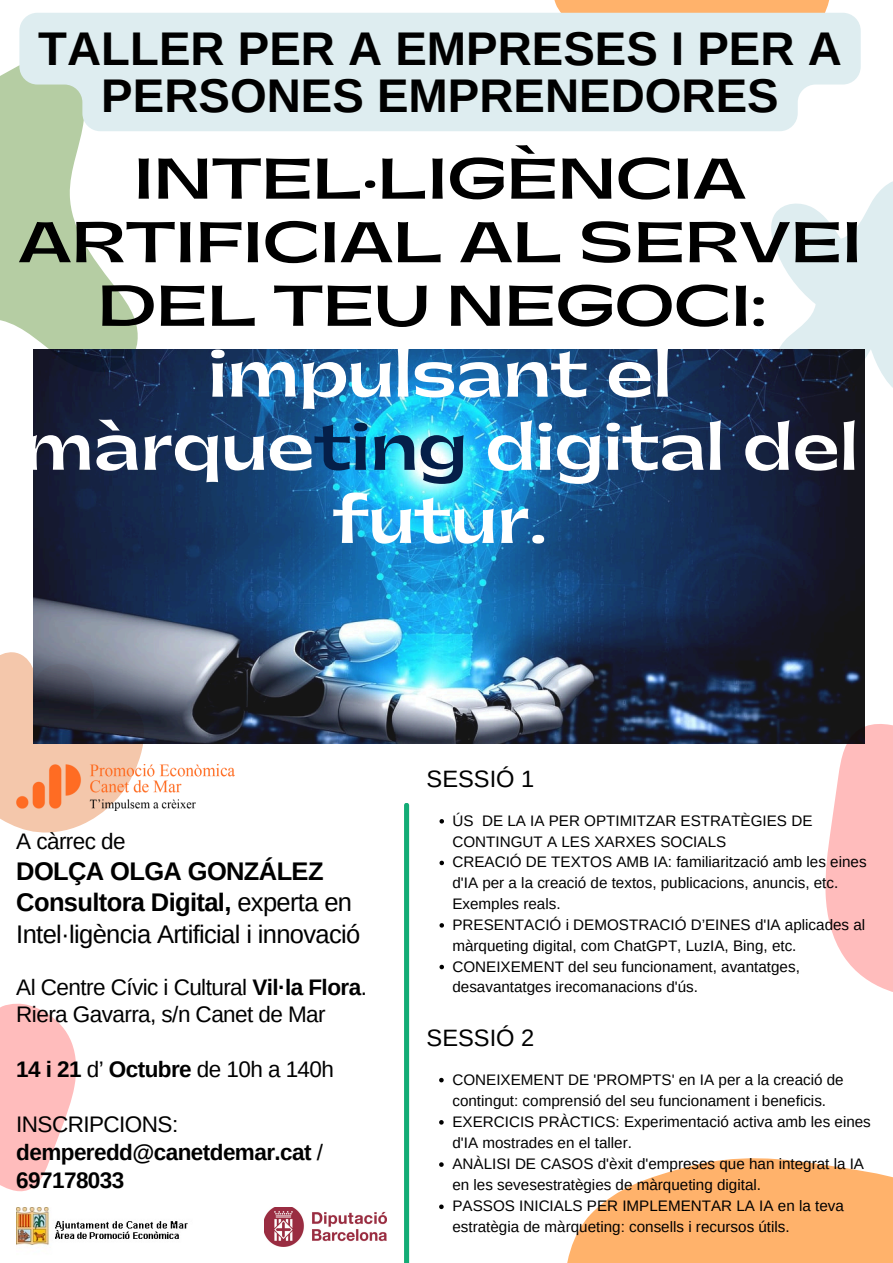
<style>
.page{position:relative;width:893px;height:1263px;background:#fff}
.page>*{position:absolute;margin:0;border:0;box-sizing:border-box;transform-origin:0 0}
.t1{font:700 62.32px/73.1px "Gatwick";color:#fff;text-align:center}
.t2{font:700 54.07px/63.6px "Gatwick";color:#000;text-align:center}
.t3{font:700 47.25px/46.7px "Arimo";color:#000;text-align:center}
.t4{font:25.5px/31.5px "Arimo";letter-spacing:-.025em;color:#000}
.t5{font:23.62px "Arimo";color:#000}
.t6{font:22.5px/27.6px "Arimo";letter-spacing:-.025em;color:#000}
.t7{font:700 22.5px/27.6px "Arimo";letter-spacing:-.025em;color:#000}
.t8{font:15.23px/20.9px "Arimo";color:#000}
.s1{color:#051f49}
.s2{font-weight:700}
.s3{font-weight:400}
</style>
<div class="page">
<svg style="left:0;top:652px;width:166px;height:181px"></svg>
<svg style="left:404px;top:803px;width:5px;height:460px;background:#15ac77"></svg>
<svg style="left:554px;top:0;width:276px;height:13px;background:#feb470"></svg>
<svg style="left:690px;top:181px;width:203px;height:207px"></svg>
<svg style="left:0;top:65px;width:139px;height:285px;fill:#b5cda3"></svg>
<svg style="left:751px;top:724px;width:142px;height:268px"></svg>
<img style="left:264px;top:1207px;width:123px;height:39px">
<img style="left:16px;top:1207px;width:172px;height:39px">
<svg style="left:567px;top:1158px;width:326px;height:105px"></svg>
<svg style="left:0;top:1003px;width:77px;height:189px"></svg>
<img style="left:33px;top:350px;width:832px;height:393px">
<img style="left:16px;top:765px;width:219px;height:45px">
<div style="left:19px;top:13px;width:841px;height:118px;background:#deedf0"></div>
<svg style="left:439px;top:819px;width:5px;height:4px"></svg>
<svg style="left:439px;top:861px;width:5px;height:4px"></svg>
<svg style="left:439px;top:923px;width:5px;height:5px"></svg>
<svg style="left:439px;top:965px;width:5px;height:4px"></svg>
<svg style="left:439px;top:1078px;width:5px;height:4px"></svg>
<svg style="left:439px;top:1120px;width:5px;height:4px"></svg>
<svg style="left:439px;top:1162px;width:5px;height:5px"></svg>
<svg style="left:439px;top:1204px;width:5px;height:5px"></svg>
<p class="t3" style="left:38px;top:25px;width:805px">TALLER PER A EMPRESES I PER A<br>PERSONES EMPRENEDORES</p>
<h1 class="t2" style="left:18px;top:149px;width:845px">INTEL·LIGÈNCIA<br>ARTIFICIAL AL SERVEI<br>DEL TEU NEGOCI:</h1>
<h1 class="t1" style="left:22px;top:339px;width:838px">impulsant el màrque<span class="s1">ting</span> digital del futur.</h1>
<h4 class="t6" style="left:16px;top:827px;width:111px">A càrrec de</h4>
<p class="t4" style="left:16px;top:855px;width:346px"><span class="s2">DOLÇA OLGA GONZÁLEZ<br>Consultora Digital,</span> experta en<br>Intel·ligència Artificial i innovació</p>
<p class="t6" style="left:16px;top:973px;width:352px">Al Centre Cívic i Cultural <span class="s2">Vil·la Flora</span>.<br>Riera Gavarra, s/n Canet de Mar</p>
<p class="t7" style="left:16px;top:1056px;width:319px">14 i 21 <span class="s3">d’</span> Octubre <span class="s3">de 10h a 140h</span></p>
<p class="t6" style="left:16px;top:1111px;width:163px">INSCRIPCIONS:</p>
<p class="t7" style="left:16px;top:1138px;width:308px">demperedd@canetdemar.cat <span class="s3">/<br></span>697178033</p>
<p class="t5" style="left:426px;top:766px;width:109px">SESSIÓ 1</p>
<p class="t8" style="left:452px;top:810px;width:361px">ÚS DE LA IA PER OPTIMITZAR ESTRATÈGIES DE<br>CONTINGUT A LES XARXES SOCIALS</p>
<p class="t8" style="left:452px;top:852px;width:416px">CREACIÓ DE TEXTOS AMB IA: familiarització amb les eines d'IA per a la creació de textos, publicacions, anuncis, etc.<br>Exemples reals.</p>
<p class="t8" style="left:452px;top:914px;width:414px">PRESENTACIÓ i DEMOSTRACIÓ D’EINES d'IA aplicades al màrqueting digital, com ChatGPT, LuzIA, Bing, etc.</p>
<p class="t8" style="left:452px;top:956px;width:349px">CONEIXEMENT del seu funcionament, avantatges, desavantatges irecomanacions d'ús.</p>
<p class="t5" style="left:426px;top:1024px;width:109px">SESSIÓ 2</p>
<p class="t8" style="left:452px;top:1069px;width:393px;line-height:21.1px">CONEIXEMENT DE 'PROMPTS' en IA per a la creació de contingut: comprensió del seu funcionament i beneficis.</p>
<p class="t8" style="left:452px;top:1111px;width:420px;line-height:21.1px">EXERCICIS PRÀCTICS: Experimentació activa amb les eines d'IA mostrades en el taller.</p>
<p class="t8" style="left:452px;top:1153px;width:413px;line-height:21.1px">ANÀLISI DE CASOS d'èxit d'empreses que han integrat la IA en les sevesestratègies de màrqueting digital.</p>
<p class="t8" style="left:452px;top:1195px;width:393px;line-height:21.1px">PASSOS INICIALS PER IMPLEMENTAR LA IA en la teva estratègia de màrqueting: consells i recursos útils.</p>
</div>
